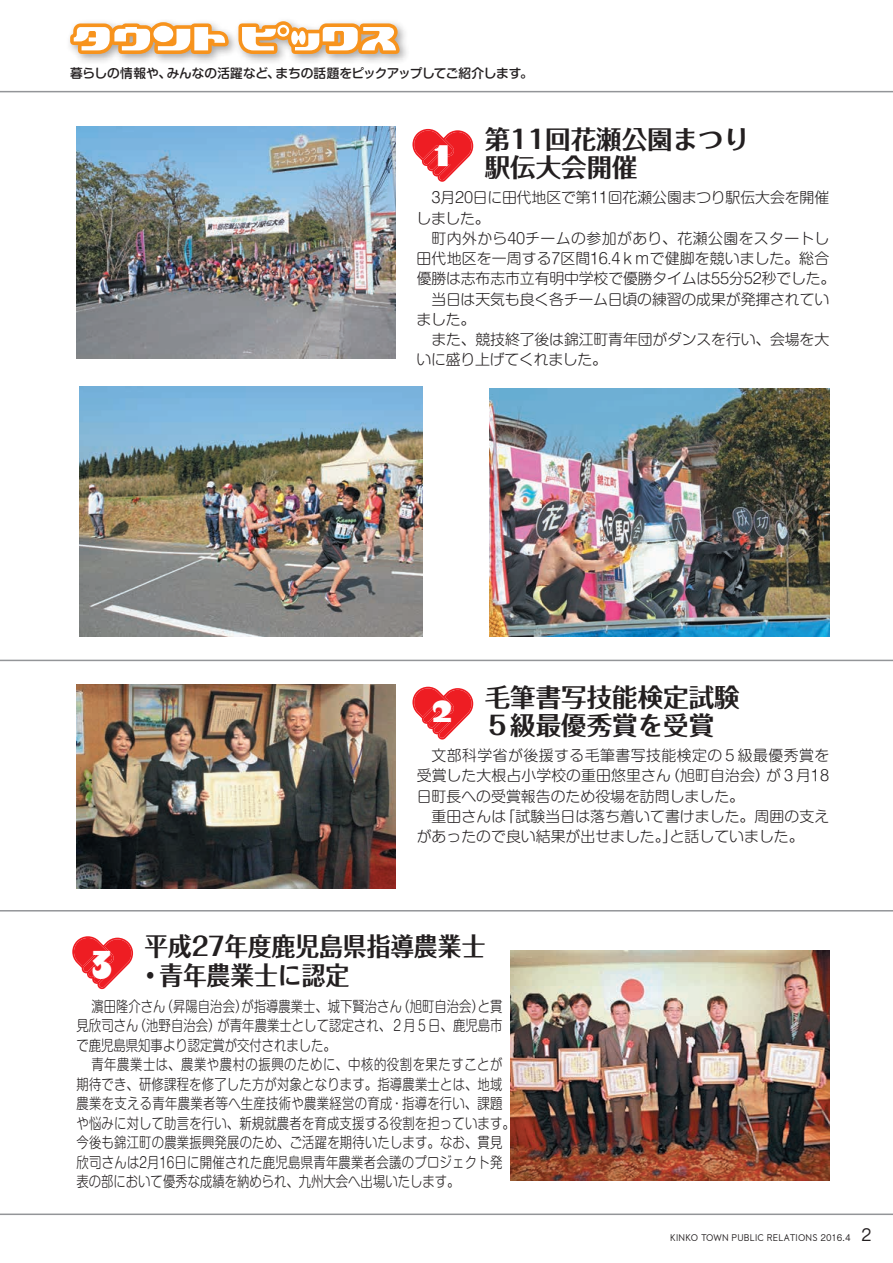
<style>
.page{position:relative;width:893px;height:1263px;background:#fff}
.page>*{position:absolute;margin:0;border:0;box-sizing:border-box;transform-origin:0 0}
.t1{font:37.5px "August Black Alternate";color:#fff}
.t2{font:700 25.5px/28.5px "Folk Pro";color:#231f20}
.t3{font:700 25.5px/28.5px "Folk Pro";color:#231f20;scale:.93 1}
.t4{font:300 14.85px/19.5px "Shin M Go Pro";letter-spacing:.005em;color:#231f20;text-align:justify;scale:.83 1}
.t5{font:300 14.85px/20.2px "Shin M Go Pro";letter-spacing:.005em;color:#231f20}
.t6{font:300 14.85px "Shin M Go Pro";letter-spacing:.025em;color:#231f20}
.t7{font:300 14.85px "Shin M Go Pro";letter-spacing:-.02em;color:#231f20}
.t8{font:500 12.75px "Shin M Go Pro";letter-spacing:-.01em;color:#231f20}
.t9{font:500 8.55px "MOG Romaji B";letter-spacing:.02em;color:#231f20}
.s1{font-size:15.9px}
</style>
<div class="page">
<hr style="left:0;top:660px;width:893px;height:1px;background:#939598">
<hr style="left:0;top:910px;width:893px;height:1px;background:#939598">
<div style="left:65px;top:17px;width:346px;height:48px;background:#231f20;opacity:.4"></div>
<svg style="left:67px;top:18px;width:337px;height:40px"></svg>
<hr style="left:0;top:91px;width:893px;height:1px;background:#939598">
<hr style="left:0;top:1213px;width:893px;height:2px;background:#939598">
<img style="left:76px;top:685px;width:319px;height:204px">
<img style="left:76px;top:126px;width:319px;height:232px">
<svg style="left:412px;top:129px;width:61px;height:53px"></svg>
<svg style="left:72px;top:936px;width:61px;height:54px"></svg>
<svg style="left:412px;top:687px;width:61px;height:53px"></svg>
<img style="left:79px;top:386px;width:344px;height:250px">
<img style="left:489px;top:389px;width:340px;height:247px">
<img style="left:510px;top:950px;width:319px;height:231px">
<p class="t8" style="left:70px;top:63px;width:464px">暮らしの情報や、みんなの活躍など、まちの話題をピックアップしてご紹介します。</p>
<h2 class="t2" style="left:434px;top:121px;width:317px;text-indent:51px">第11回花瀬公園まつり<br><sup>1</sup> 駅伝大会開催</h2>
<p class="t5" style="left:416px;top:186px;width:414px;text-indent:15px">3月20日に田代地区で第11回花瀬公園まつり駅伝大会を開催しました。</p>
<p class="t6" style="left:431px;top:226px;width:399px">町内外から40チームの参加があり、花瀬公園をスタートし</p>
<p class="t5" style="left:417px;top:247px;width:414px">田代地区を一周する7区間16.4ｋｍで健脚を競いました。総合</p>
<p class="t5" style="left:417px;top:267px;width:420px">優勝は志布志市立有明中学校で優勝タイムは55分52秒でした。</p>
<p class="t5" style="left:431px;top:287px;width:399px">当日は天気も良く各チーム日頃の練習の成果が発揮されてい</p>
<p class="t5" style="left:417px;top:307px;width:60px">ました。</p>
<p class="t5" style="left:431px;top:328px;width:399px">また、競技終了後は錦江町青年団がダンスを行い、会場を大</p>
<p class="t7" style="left:417px;top:348px;width:192px">いに盛り上げてくれました。</p>
<h1 class="t1" style="left:431px;top:682px;width:23px">2</h1>
<h2 class="t2" style="left:485px;top:679px;width:256px">毛筆書写技能検定試験<br>５級最優秀賞を受賞</h2>
<p class="t5" style="left:417px;top:744px;width:414px;text-align:justify;text-indent:15px">文部科学省が後援する毛筆書写技能検定の５級最優秀賞を受賞した大根占小学校の重田悠里さん（旭町自治会）が３月18日町長への受賞報告のため役場を訪問しました。</p>
<p class="t5" style="left:417px;top:804px;width:414px;text-indent:15px">重田さんは「試験当日は落ち着いて書けました。周囲の支えがあったので良い結果が出せました。」と話していました。</p>
<h1 class="t1" style="left:91px;top:931px;width:24px">3</h1>
<h2 class="t3" style="left:139px;top:929px;width:374px">平成27年度鹿児島県指導農業士・青年農業士に認定</h2>
<p class="t4" style="left:77px;top:995px;width:515px;text-indent:15px">濵田隆介さん（昇陽自治会）が指導農業士、城下賢治さん（旭町自治会）と貫見欣司さん（池野自治会）が青年農業士として認定され、２月５日、鹿児島市で鹿児島県知事より認定賞が交付されました。</p>
<p class="t4" style="left:77px;top:1053px;width:530px;text-align:left;text-indent:15px">青年農業士は、農業や農村の振興のために、中核的役割を果たすことが期待でき、研修課程を修了した方が対象となります。指導農業士とは、地域農業を支える青年農業者等へ生産技術や農業経営の育成・指導を行い、課題や悩みに対して助言を行い、新規就農者を育成支援する役割を担っています。今後も錦江町の農業振興発展のため、ご活躍を期待いたします。なお、貫見欣司さんは2月16日に開催された鹿児島県青年農業者会議のプロジェクト発表の部において優秀な成績を納められ、九州大会へ出場いたします。</p>
<p class="t9" style="left:670px;top:1232px;width:203px">KINKO TOWN PUBLIC RELATIONS 2016.4 <span class="s1">2</span></p>
</div>
